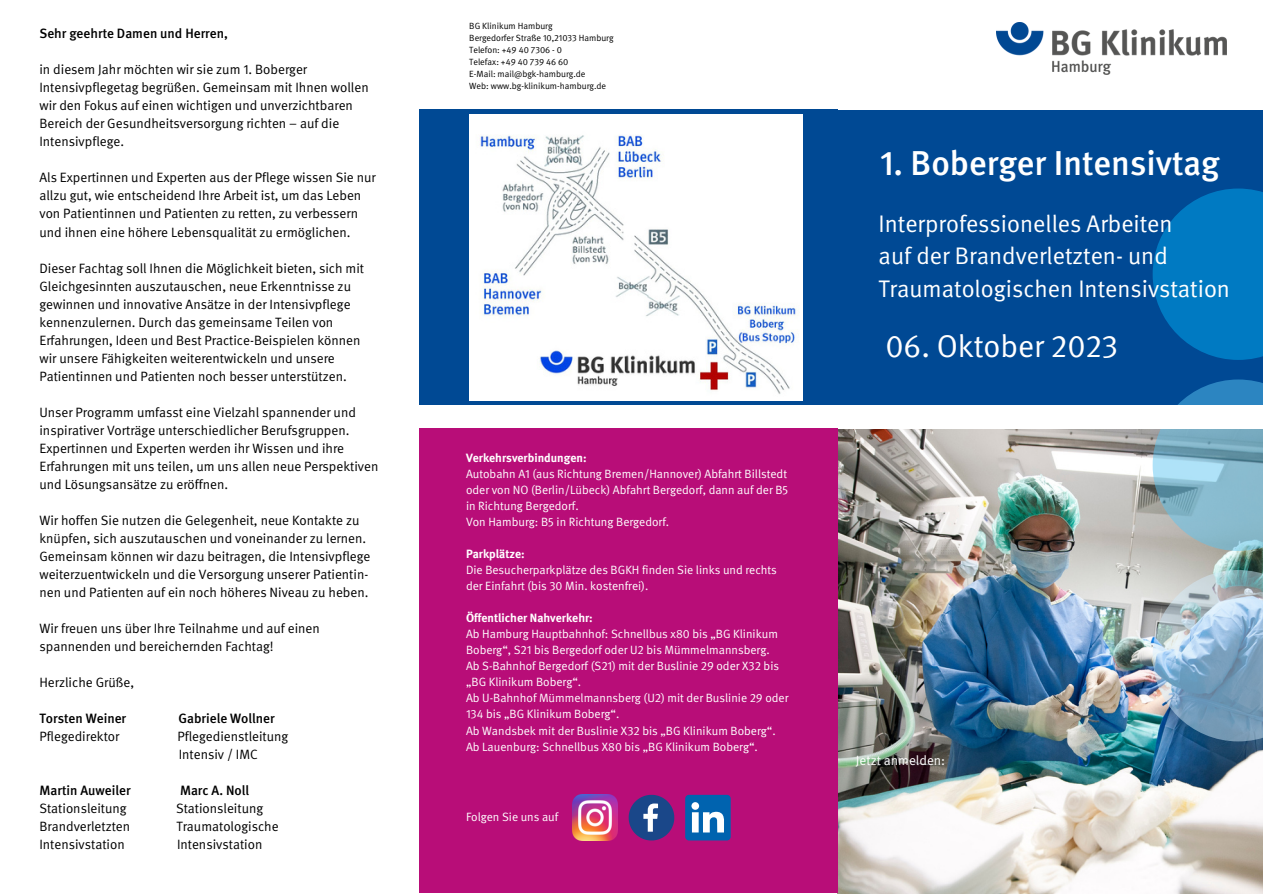
<style>
.page{position:relative;width:1263px;height:894px;background:#fff}
.page>*{position:absolute;margin:0;border:0;box-sizing:border-box;transform-origin:0 0}
.t1{font:500 34.5px "DGUV Meta";color:#fff}
.t2{font:31.5px "DGUV Meta";color:#fff}
.t3{font:24px/32.5px "DGUV Meta";color:#fff}
.t4{font:13.5px/18px "DGUV Meta";color:#000}
.t5{font:500 13.5px "DGUV Meta";color:#000}
.t6{font:13.5px "DGUV Meta";color:#fff}
.t7{font:12px/16px "DGUV Meta";color:#fff}
.t8{font:700 12px "DGUV Meta";color:#fff}
.t9{font:9px "DGUV Meta";color:#000}
</style>
<div class="page">
<img style="left:837px;top:429px;width:425px;height:464px">
<div style="left:419px;top:110px;width:419px;height:295px;background:#004994"></div>
<div style="left:838px;top:110px;width:425px;height:299px;background:#004994"></div>
<svg style="left:1153px;top:188px;width:110px;height:172px;fill:#007ac2"></svg>
<svg style="left:1153px;top:379px;width:110px;height:171px;background:#76a9c2"></svg>
<img style="left:1153px;top:570px;width:110px;height:171px">
<div style="left:838px;top:405px;width:425px;height:23px;background:#fff"></div>
<img style="left:469px;top:114px;width:333px;height:286px">
<div style="left:419px;top:428px;width:419px;height:464px;background:#b80d78"></div>
<svg style="left:629px;top:794px;width:45px;height:46px"></svg>
<svg style="left:685px;top:794px;width:46px;height:46px;background:#4184bf"></svg>
<img style="left:572px;top:794px;width:46px;height:46px">
<img style="left:996px;top:23px;width:231px;height:52px">
<p class="t5" style="left:39px;top:28px;width:190px">Sehr geehrte Damen und Herren,</p>
<p class="t4" style="left:39px;top:62px;width:331px">in diesem Jahr möchten wir sie zum 1. Boberger Intensivpflegetag begrüßen. Gemeinsam mit Ihnen wollen wir den Fokus auf einen wichtigen und unverzichtbaren Bereich der Gesundheitsversorgung richten – auf die Intensivpflege.</p>
<p class="t4" style="left:39px;top:170px;width:338px">Als Expertinnen und Experten aus der Pflege wissen Sie nur allzu gut, wie entscheidend Ihre Arbeit ist, um das Leben von Patientinnen und Patienten zu retten, zu verbessern und ihnen eine höhere Lebensqualität zu ermöglichen.</p>
<p class="t4" style="left:39px;top:260px;width:326px">Dieser Fachtag soll Ihnen die Möglichkeit bieten, sich mit Gleichgesinnten auszutauschen, neue Erkenntnisse zu gewinnen und innovative Ansätze in der Intensivpflege kennenzulernen. Durch das gemeinsame Teilen von Erfahrungen, Ideen und Best Practice-Beispielen können wir unsere Fähigkeiten weiterentwickeln und unsere Patientinnen und Patienten noch besser unterstützen.</p>
<p class="t4" style="left:39px;top:404px;width:340px">Unser Programm umfasst eine Vielzahl spannender und inspirativer Vorträge unterschiedlicher Berufsgruppen.<br>Expertinnen und Experten werden ihr Wissen und ihre Erfahrungen mit uns teilen, um uns allen neue Perspektiven und Lösungsansätze zu eröffnen.</p>
<p class="t4" style="left:39px;top:512px;width:333px">Wir hoffen Sie nutzen die Gelegenheit, neue Kontakte zu knüpfen, sich auszutauschen und voneinander zu lernen.<br>Gemeinsam können wir dazu beitragen, die Intensivpflege weiterzuentwickeln und die Versorgung unserer Patientin&shy;nen und Patienten auf ein noch höheres Niveau zu heben.</p>
<p class="t4" style="left:39px;top:620px;width:282px">Wir freuen uns über Ihre Teilnahme und auf einen spannenden und bereichernden Fachtag!</p>
<p class="t4" style="left:39px;top:674px;width:96px">Herzliche Grüße,</p>
<p class="t5" style="left:39px;top:712px;width:88px">Torsten Weiner</p>
<p class="t5" style="left:178px;top:712px;width:98px">Gabriele Wollner</p>
<p class="t4" style="left:39px;top:728px;width:82px">Pflegedirektor</p>
<p class="t4" style="left:177px;top:728px;width:112px">Pflegedienstleitung</p>
<p class="t4" style="left:179px;top:746px;width:81px">Intensiv / IMC</p>
<p class="t5" style="left:39px;top:784px;width:93px">Martin Auweiler</p>
<p class="t5" style="left:180px;top:784px;width:71px">Marc A. Noll</p>
<p class="t4" style="left:39px;top:800px;width:89px">Stationsleitung</p>
<p class="t4" style="left:176px;top:800px;width:89px">Stationsleitung</p>
<p class="t4" style="left:39px;top:818px;width:92px">Brandverletzten</p>
<p class="t4" style="left:177px;top:818px;width:104px">Traumatologische</p>
<p class="t4" style="left:39px;top:836px;width:87px">Intensivstation</p>
<p class="t4" style="left:177px;top:836px;width:87px">Intensivstation</p>
<p class="t9" style="left:469px;top:22px;width:85px">BG Klinikum Hamburg</p>
<p class="t9" style="left:469px;top:34px;width:146px">Bergedorfer Straße 10,21033 Hamburg</p>
<p class="t9" style="left:469px;top:46px;width:94px">Telefon: +49 40 7306 - 0</p>
<p class="t9" style="left:469px;top:58px;width:101px">Telefax: +49 40 739 46 60</p>
<p class="t9" style="left:469px;top:70px;width:118px">E-Mail: mail@bgk-hamburg.de</p>
<p class="t9" style="left:469px;top:82px;width:138px">Web: www.bg-klinikum-hamburg.de</p>
<p class="t8" style="left:466px;top:453px;width:122px">Verkehrsverbindungen:</p>
<p class="t7" style="left:466px;top:467px;width:324px;text-align:justify">Autobahn A1 (aus Richtung Bremen/Hannover) Abfahrt Billstedt oder von NO (Berlin/Lübeck) Abfahrt Bergedorf, dann auf der B5 in Richtung Bergedorf.</p>
<p class="t7" style="left:466px;top:515px;width:205px">Von Hamburg: B5 in Richtung Bergedorf.</p>
<p class="t8" style="left:466px;top:549px;width:60px">Parkplätze:</p>
<p class="t7" style="left:466px;top:563px;width:312px">Die Besucherparkplätze des BGKH finden Sie links und rechts der Einfahrt (bis 30 Min. kostenfrei).</p>
<p class="t8" style="left:466px;top:613px;width:128px">Öffentlicher Nahverkehr:</p>
<p class="t7" style="left:466px;top:627px;width:313px">Ab Hamburg Hauptbahnhof: Schnellbus x80 bis „BG Klinikum<br>Boberg“, S21 bis Bergedorf oder U2 bis Mümmelmannsberg.</p>
<p class="t7" style="left:466px;top:659px;width:315px">Ab S-Bahnhof Bergedorf (S21) mit der Buslinie 29 oder X32 bis „BG Klinikum Boberg“.</p>
<p class="t7" style="left:466px;top:691px;width:324px">Ab U-Bahnhof Mümmelmannsberg (U2) mit der Buslinie 29 oder<br>134 bis „BG Klinikum Boberg“.</p>
<p class="t7" style="left:466px;top:723px;width:311px">Ab Wandsbek mit der Buslinie X32 bis „BG Klinikum Boberg“.<br>Ab Lauenburg: Schnellbus X80 bis „BG Klinikum Boberg“.</p>
<p class="t7" style="left:466px;top:809px;width:94px">Folgen Sie uns auf</p>
<p class="t1" style="left:880px;top:149px;width:341px">1. Boberger Intensivtag</p>
<p class="t3" style="left:879px;top:209px;width:296px">Interprofessionelles Arbeiten</p>
<p class="t3" style="left:879px;top:242px;width:353px">auf der Brandverletzten- und<br>Traumatologischen Intensivstation</p>
<p class="t2" style="left:885px;top:332px;width:234px">06. Oktober 2023</p>
<p class="t6" style="left:856px;top:755px;width:91px">Jetzt anmelden:</p>
</div>
